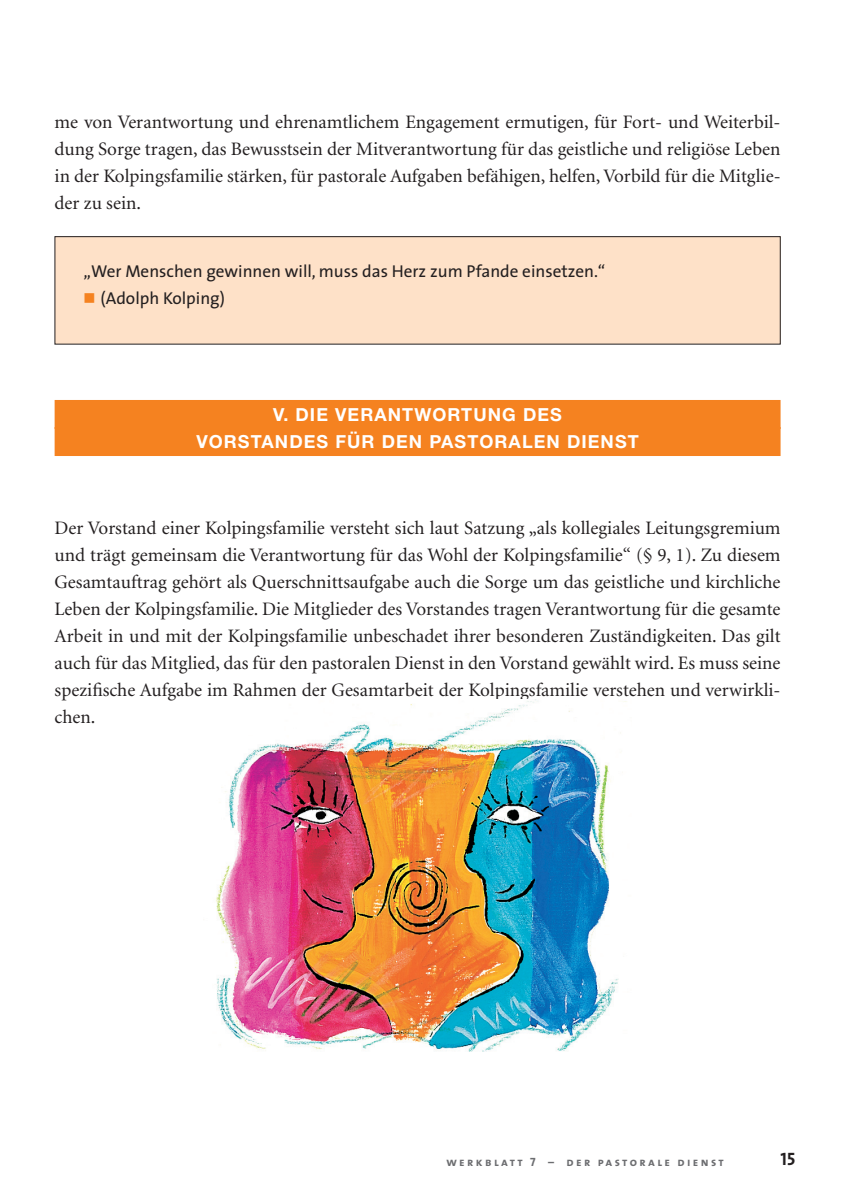
<style>
.page{position:relative;width:846px;height:1187px;background:#fff}
.page>*{position:absolute;margin:0;border:0;box-sizing:border-box;transform-origin:0 0}
.t1{font:19px/27px "Minion LT";color:#231f20;text-align:justify}
.t2{font:700 18px/27px "Helvetica Neue LT Std";letter-spacing:.06em;color:#fff;text-align:center}
.t3{font:18px "The Sans Bold Caps";color:#231f20}
.t4{font:17.2px/27px "The Sans";color:#231f20}
.t5{font:12px "The Sans Bold Caps";letter-spacing:.2em;color:#6c6d70}
.s1{font-family:"Button Bonus Circle Negative";font-size:12px;color:#f58220}
</style>
<div class="page">
<div style="left:55px;top:400px;width:725px;height:29px;background:#f58220"></div>
<div style="left:55px;top:427px;width:725px;height:29px;background:#f58220"></div>
<div style="left:55px;top:236px;width:725px;height:108px;background:#fee1c8"></div>
<div style="left:55px;top:236px;width:725px;height:108px;border:1px solid #231f20"></div>
<img style="left:216px;top:699px;width:411px;height:353px">
<p class="t1" style="left:55px;top:109px;width:727px">me von Verantwortung und ehrenamtlichem Engagement ermutigen, für Fort- und Weiterbil&shy;dung Sorge tragen, das Bewusstsein der Mitverantwortung für das geistliche und religiöse Leben in der Kolpingsfamilie stärken, für pastorale Aufgaben befähigen, helfen, Vorbild für die Mitglie&shy;der zu sein.</p>
<p class="t4" style="left:84px;top:256px;width:523px">„Wer Menschen gewinnen will, muss das Herz zum Pfande einsetzen.“ <span class="s1">}</span> (Adolph Kolping)</p>
<p class="t2" style="left:196px;top:400px;width:444px">V. DIE VERANTWORTUNG DES<br>VORSTANDES FÜR DEN PASTORALEN DIENST</p>
<p class="t1" style="left:55px;top:514px;width:727px">Der Vorstand einer Kolpingsfamilie versteht sich laut Satzung „als kollegiales Leitungsgremium und trägt gemeinsam die Verantwortung für das Wohl der Kolpingsfamilie“ (§ 9, 1). Zu diesem Gesamtauftrag gehört als Querschnittsaufgabe auch die Sorge um das geistliche und kirchliche Leben der Kolpingsfamilie. Die Mitglieder des Vorstandes tragen Verantwortung für die gesamte Arbeit in und mit der Kolpingsfamilie unbeschadet ihrer besonderen Zuständigkeiten. Das gilt auch für das Mitglied, das für den pastoralen Dienst in den Vorstand gewählt wird. Es muss seine spezifische Aufgabe im Rahmen der Gesamtarbeit der Kolpingsfamilie verstehen und verwirkli&shy;chen.</p>
<p class="t5" style="left:446px;top:1151px;width:279px">werkblatt 7 – der pastorale dienst</p>
<p class="t3" style="left:780px;top:1143px;width:16px">15</p>
</div>
